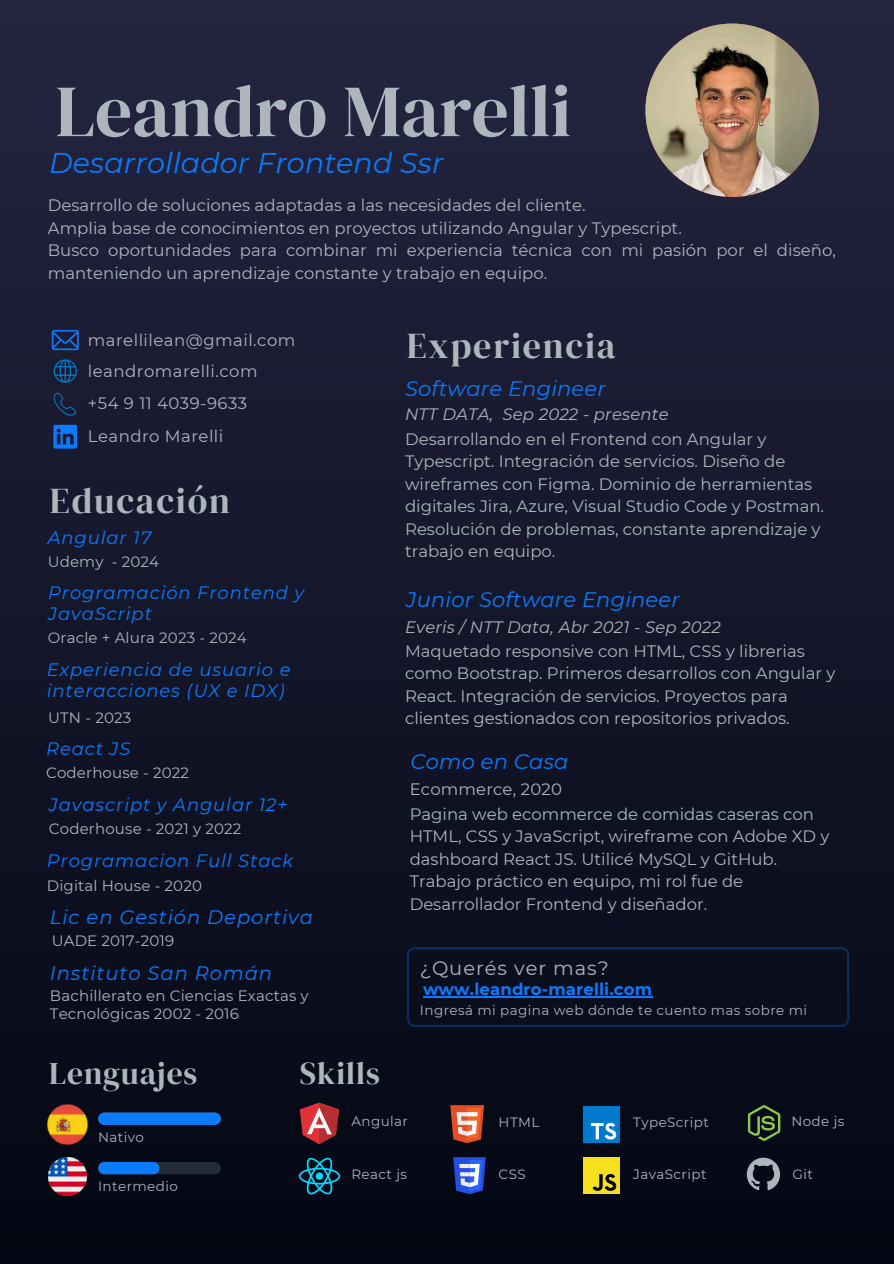
<style>
.page{position:relative;width:894px;height:1264px;background:#fff}
.page>*{position:absolute;margin:0;border:0;box-sizing:border-box;transform-origin:0 0}
.t1{font:73.35px "DM Serif Display";color:#adb5bd}
.t2{font:36px "DM Serif Display";letter-spacing:.05em;color:#adb5bd}
.t3{font:31.5px "DM Serif Display";letter-spacing:.03em;color:#adb5bd}
.t4{font:italic 28.5px "Montserrat";letter-spacing:.005em;color:#0a7bfc}
.t5{font:italic 21px "Montserrat";letter-spacing:.01em;color:#0a7bfc}
.t6{font:italic 19.5px "Montserrat";letter-spacing:.05em;color:#0a7bfc}
.t7{font:19.5px "Montserrat";letter-spacing:.05em;color:#adb5bd}
.t8{font:italic 18px/21.3px "Montserrat";letter-spacing:.05em;color:#0a7bfc}
.t9{font:16.5px/22.5px "Montserrat";color:#adb5bd}
.t10{font:16.5px "Montserrat";letter-spacing:.03em;color:#adb5bd}
.t11{font:italic 16.5px "Montserrat";letter-spacing:.01em;color:#adb5bd}
.t12{font:700 16.5px "Montserrat";letter-spacing:.01em;color:#0a7bfc}
.t13{font:15px/18px "Montserrat";letter-spacing:.01em;color:#adb5bd}
.t14{font:13.5px "Montserrat";letter-spacing:.03em;color:#adb5bd}
</style>
<div class="page">
<div style="left:0;top:0;width:893px;height:1263px;background:linear-gradient(to bottom,#252540,#030713)"></div>
<div style="left:98px;top:1112px;width:123px;height:12px;background:#0a7bfc;border-radius:6px"></div>
<img style="left:645px;top:24px;width:173px;height:173px;border-radius:50%">
<img style="left:49px;top:1157px;width:38px;height:38px">
<img style="left:46px;top:1102px;width:43px;height:43px">
<div style="left:98px;top:1161px;width:123px;height:13px;background:#232b38;border-radius:6px"></div>
<div style="left:98px;top:1161px;width:61px;height:13px;background:#0a7bfc;border-radius:6px"></div>
<svg style="left:746px;top:1157px;width:33px;height:33px"></svg>
<svg style="left:450px;top:1105px;width:34px;height:38px"></svg>
<svg style="left:299px;top:1102px;width:40px;height:42px"></svg>
<svg style="left:453px;top:1157px;width:32px;height:37px"></svg>
<div style="left:583px;top:1106px;width:36px;height:36px;background:#007acc"></div>
<svg style="left:591px;top:1122px;width:25px;height:17px"></svg>
<svg style="left:298px;top:1156px;width:42px;height:39px"></svg>
<div style="left:583px;top:1157px;width:36px;height:36px;background:#f7df1e"></div>
<svg style="left:592px;top:1174px;width:24px;height:16px"></svg>
<svg style="left:747px;top:1104px;width:33px;height:36px"></svg>
<svg style="left:406px;top:947px;width:443px;height:79px"></svg>
<svg style="left:53px;top:392px;width:24px;height:23px"></svg>
<svg style="left:53px;top:425px;width:24px;height:23px"></svg>
<svg style="left:52px;top:330px;width:27px;height:20px"></svg>
<svg style="left:54px;top:359px;width:23px;height:24px"></svg>
<hr style="left:423px;top:996px;width:229px;height:1px;background:#0a7bfc">
<p class="t1" style="left:55px;top:60px;width:517px">Leandro Marelli</p>
<p class="t4" style="left:49px;top:146px;width:396px">Desarrollador Frontend Ssr</p>
<h6 class="t9" style="left:48px;top:194px;width:789px">Desarrollo de soluciones adaptadas a las necesidades del cliente.<br>Amplia base de conocimientos en proyectos utilizando Angular y Typescript.<br>Busco oportunidades para combinar mi experiencia técnica con mi pasión por el diseño, manteniendo un aprendizaje constante y trabajo en equipo.</h6>
<p class="t10" style="left:88px;top:330px;width:209px">marellilean@gmail.com</p>
<h6 class="t10" style="left:88px;top:361px;width:171px">leandromarelli.com</h6>
<h6 class="t10" style="left:88px;top:393px;width:161px">+54 9 11 4039-9633</h6>
<p class="t10" style="left:88px;top:425px;width:137px">Leandro Marelli</p>
<h6 class="t2" style="left:50px;top:476px;width:181px">Educación</h6>
<p class="t8" style="left:48px;top:526px;width:105px">Angular 17</p>
<p class="t13" style="left:48px;top:552px;width:113px">Udemy - 2024</p>
<h3 class="t8" style="left:48px;top:581px;width:257px">Programación Frontend y<br>JavaScript</h3>
<p class="t13" style="left:48px;top:629px;width:200px">Oracle + Alura 2023 - 2024</p>
<p class="t8" style="left:47px;top:658px;width:245px">Experiencia de usuario e interacciones (UX e IDX)</p>
<p class="t13" style="left:48px;top:708px;width:85px">UTN - 2023</p>
<h6 class="t8" style="left:46px;top:738px;width:86px">React JS</h6>
<h4 class="t13" style="left:46px;top:763px;width:144px">Coderhouse - 2022</h4>
<h6 class="t8" style="left:49px;top:793px;width:240px">Javascript y Angular 12+</h6>
<h6 class="t13" style="left:49px;top:820px;width:194px">Coderhouse - 2021 y 2022</h6>
<h4 class="t8" style="left:47px;top:849px;width:248px">Programacion Full Stack</h4>
<h5 class="t13" style="left:47px;top:876px;width:157px">Digital House - 2020</h5>
<p class="t6" style="left:50px;top:905px;width:264px">Lic en Gestión Deportiva</p>
<h3 class="t13" style="left:52px;top:931px;width:124px">UADE 2017-2019</h3>
<p class="t6" style="left:50px;top:960px;width:223px">Instituto San Román</p>
<p class="t13" style="left:50px;top:986px;width:260px">Bachillerato en Ciencias Exactas y<br>Tecnológicas 2002 - 2016</p>
<p class="t3" style="left:49px;top:1051px;width:150px">Lenguajes</p>
<h6 class="t3" style="left:299px;top:1051px;width:82px">Skills</h6>
<h6 class="t2" style="left:406px;top:321px;width:210px">Experiencia</h6>
<p class="t5" style="left:405px;top:376px;width:202px">Software Engineer</p>
<h4 class="t9" style="left:405px;top:427px;width:420px">Desarrollando en el Frontend con Angular y Typescript. Integración de servicios. Diseño de wireframes con Figma. Dominio de herramientas digitales Jira, Azure, Visual Studio Code y Postman.<br>Resolución de problemas, constante aprendizaje y trabajo en equipo.</h4>
<p class="t11" style="left:405px;top:404px;width:265px">NTT DATA, Sep 2022 - presente</p>
<h6 class="t5" style="left:406px;top:587px;width:275px">Junior Software Engineer</h6>
<h6 class="t9" style="left:405px;top:639px;width:431px">Maquetado responsive con HTML, CSS y librerias como Bootstrap. Primeros desarrollos con Angular y React. Integración de servicios. Proyectos para clientes gestionados con repositorios privados.</h6>
<h4 class="t11" style="left:405px;top:617px;width:317px">Everis / NTT Data, Abr 2021 - Sep 2022</h4>
<h2 class="t5" style="left:410px;top:748px;width:159px">Como en Casa</h2>
<h4 class="t9" style="left:409px;top:777px;width:154px">Ecommerce, 2020</h4>
<p class="t9" style="left:409px;top:802px;width:421px">Pagina web ecommerce de comidas caseras con HTML, CSS y JavaScript, wireframe con Adobe XD y dashboard React JS. Utilicé MySQL y GitHub.<br>Trabajo práctico en equipo, mi rol fue de Desarrollador Frontend y diseñador.</p>
<h6 class="t7" style="left:420px;top:956px;width:190px">¿Querés ver mas?</h6>
<p class="t12" style="left:423px;top:979px;width:230px">www.leandro-marelli.com</p>
<h6 class="t14" style="left:420px;top:1001px;width:388px">Ingresá mi pagina web dónde te cuento mas sobre mi</h6>
<p class="t14" style="left:98px;top:1128px;width:47px">Nativo</p>
<h4 class="t14" style="left:98px;top:1178px;width:81px">Intermedio</h4>
<p class="t14" style="left:351px;top:1113px;width:58px">Angular</p>
<h6 class="t14" style="left:351px;top:1165px;width:57px">React js</h6>
<p class="t14" style="left:498px;top:1113px;width:42px">HTML</p>
<h6 class="t14" style="left:498px;top:1165px;width:29px">CSS</h6>
<h2 class="t14" style="left:633px;top:1113px;width:77px">TypeScript</h2>
<h6 class="t14" style="left:633px;top:1165px;width:75px">JavaScript</h6>
<p class="t14" style="left:791px;top:1113px;width:55px">Node js</p>
<h6 class="t14" style="left:792px;top:1165px;width:22px">Git</h6>
</div>
